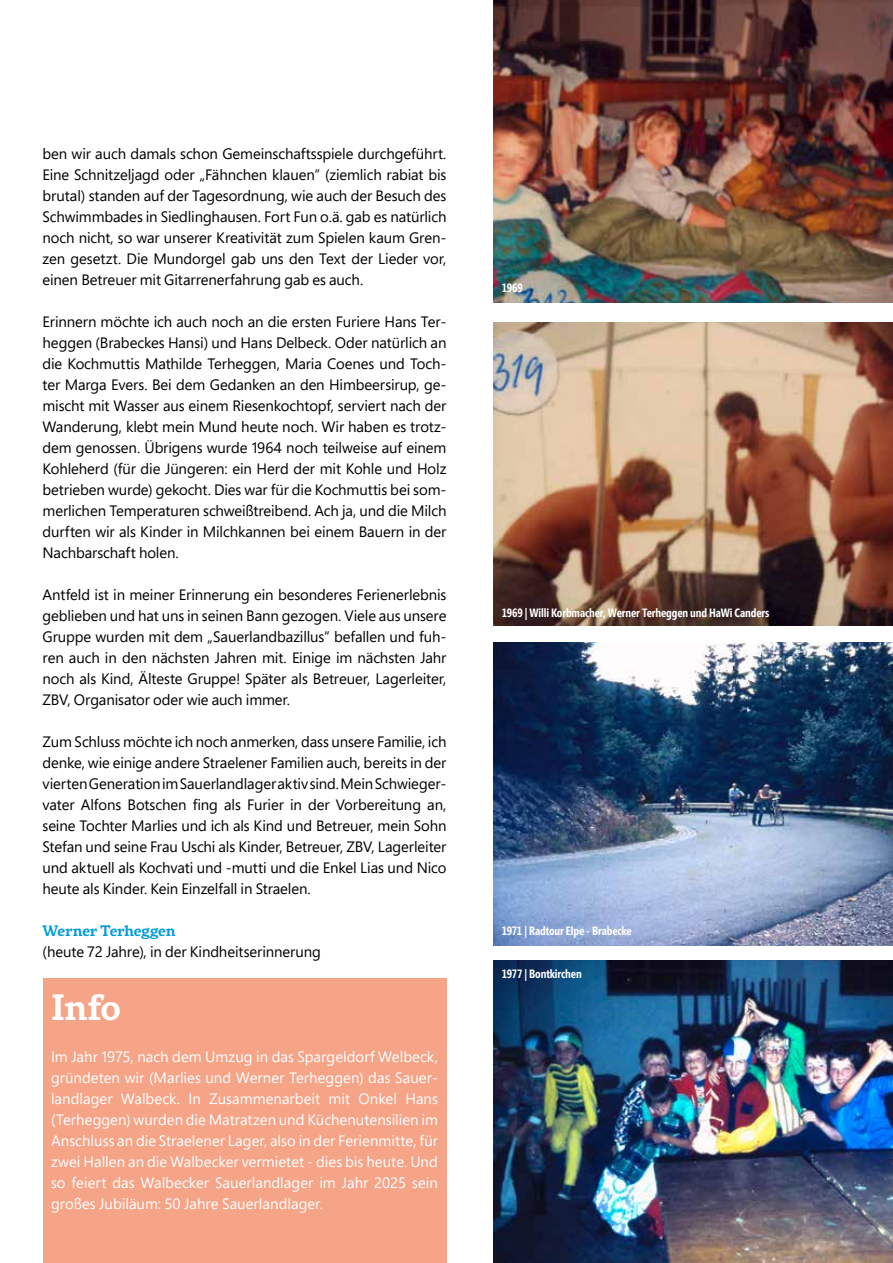
<style>
.page{position:relative;width:893px;height:1263px;background:#fff}
.page>*{position:absolute;margin:0;border:0;box-sizing:border-box;transform-origin:0 0}
.t1{font:700 36px "Rival";color:#fff}
.t2{font:15px/21px "Segoe Pro";letter-spacing:-.01em;color:#000;text-align:justify}
.t3{font:15px/21px "Segoe Pro";color:#fff;text-align:justify}
.t4{font:700 15px "Rival";letter-spacing:-.005em;color:#009bd9}
.t5{font:700 12px "Segoe Condensed";letter-spacing:-.01em;color:#fff}
</style>
<div class="page">
<div style="left:43px;top:978px;width:403px;height:285px;background:#f5a487"></div>
<img style="left:493px;top:0;width:400px;height:303px">
<img style="left:493px;top:323px;width:400px;height:302px">
<img style="left:493px;top:642px;width:400px;height:303px">
<img style="left:493px;top:960px;width:400px;height:303px">
<p class="t2" style="left:43px;top:143px;width:405px">ben wir auch damals schon Gemeinschaftsspiele durchgeführt.<br>Eine Schnitzeljagd oder „Fähnchen klauen“ (ziemlich rabiat bis brutal) standen auf der Tagesordnung, wie auch der Besuch des Schwimmbades in Siedlinghausen. Fort Fun o.ä. gab es natürlich noch nicht, so war unserer Kreativität zum Spielen kaum Gren&shy;zen gesetzt. Die Mundorgel gab uns den Text der Lieder vor, einen Betreuer mit Gitarrenerfahrung gab es auch.</p>
<p class="t2" style="left:43px;top:311px;width:405px">Erinnern möchte ich auch noch an die ersten Furiere Hans Ter&shy;heggen (Brabeckes Hansi) und Hans Delbeck. Oder natürlich an die Kochmuttis Mathilde Terheggen, Maria Coenes und Toch&shy;ter Marga Evers. Bei dem Gedanken an den Himbeersirup, ge&shy;mischt mit Wasser aus einem Riesenkochtopf, serviert nach der Wanderung, klebt mein Mund heute noch. Wir haben es trotz&shy;dem genossen. Übrigens wurde 1964 noch teilweise auf einem Kohleherd (für die Jüngeren: ein Herd der mit Kohle und Holz betrieben wurde) gekocht. Dies war für die Kochmuttis bei som&shy;merlichen Temperaturen schweißtreibend. Ach ja, und die Milch durften wir als Kinder in Milchkannen bei einem Bauern in der Nachbarschaft holen.</p>
<p class="t2" style="left:43px;top:584px;width:405px">Antfeld ist in meiner Erinnerung ein besonderes Ferienerlebnis geblieben und hat uns in seinen Bann gezogen. Viele aus unsere Gruppe wurden mit dem „Sauerlandbazillus“ befallen und fuh&shy;ren auch in den nächsten Jahren mit. Einige im nächsten Jahr noch als Kind, Älteste Gruppe! Später als Betreuer, Lagerleiter, ZBV, Organisator oder wie auch immer.</p>
<p class="t2" style="left:43px;top:731px;width:405px">Zum Schluss möchte ich noch anmerken, dass unsere Familie, ich denke, wie einige andere Straelener Familien auch, bereits in der vierten Generation im Sauerlandlager aktiv sind. Mein Schwieger&shy;vater Alfons Botschen fing als Furier in der Vorbereitung an, seine Tochter Marlies und ich als Kind und Betreuer, mein Sohn Stefan und seine Frau Uschi als Kinder, Betreuer, ZBV, Lagerleiter und aktuell als Kochvati und -mutti und die Enkel Lias und Nico heute als Kinder. Kein Einzelfall in Straelen.</p>
<p class="t4" style="left:43px;top:919px;width:135px">Werner Terheggen</p>
<p class="t2" style="left:43px;top:941px;width:280px">(heute 72 Jahre), in der Kindheitserinnerung</p>
<h1 class="t1" style="left:51px;top:979px;width:72px">Info</h1>
<p class="t3" style="left:51px;top:1046px;width:388px">Im Jahr 1975, nach dem Umzug in das Spargeldorf Welbeck, gründeten wir (Marlies und Werner Terheggen) das Sauer&shy;landlager Walbeck. In Zusammenarbeit mit Onkel Hans (Terheggen) wurden die Matratzen und Küchenutensilien im Anschluss an die Straelener Lager, also in der Ferienmitte, für zwei Hallen an die Walbecker vermietet - dies bis heute. Und so feiert das Walbecker Sauerlandlager im Jahr 2025 sein großes Jubiläum: 50 Jahre Sauerlandlager.</p>
<p class="t5" style="left:502px;top:280px;width:22px">1969</p>
<p class="t5" style="left:502px;top:605px;width:269px">1969 | Willi Korbmacher, Werner Terheggen und HaWi Canders</p>
<p class="t5" style="left:502px;top:923px;width:131px">1971 | Radtour Elpe - Brabecke</p>
<p class="t5" style="left:502px;top:966px;width:81px">1977 | Bontkirchen</p>
</div>
